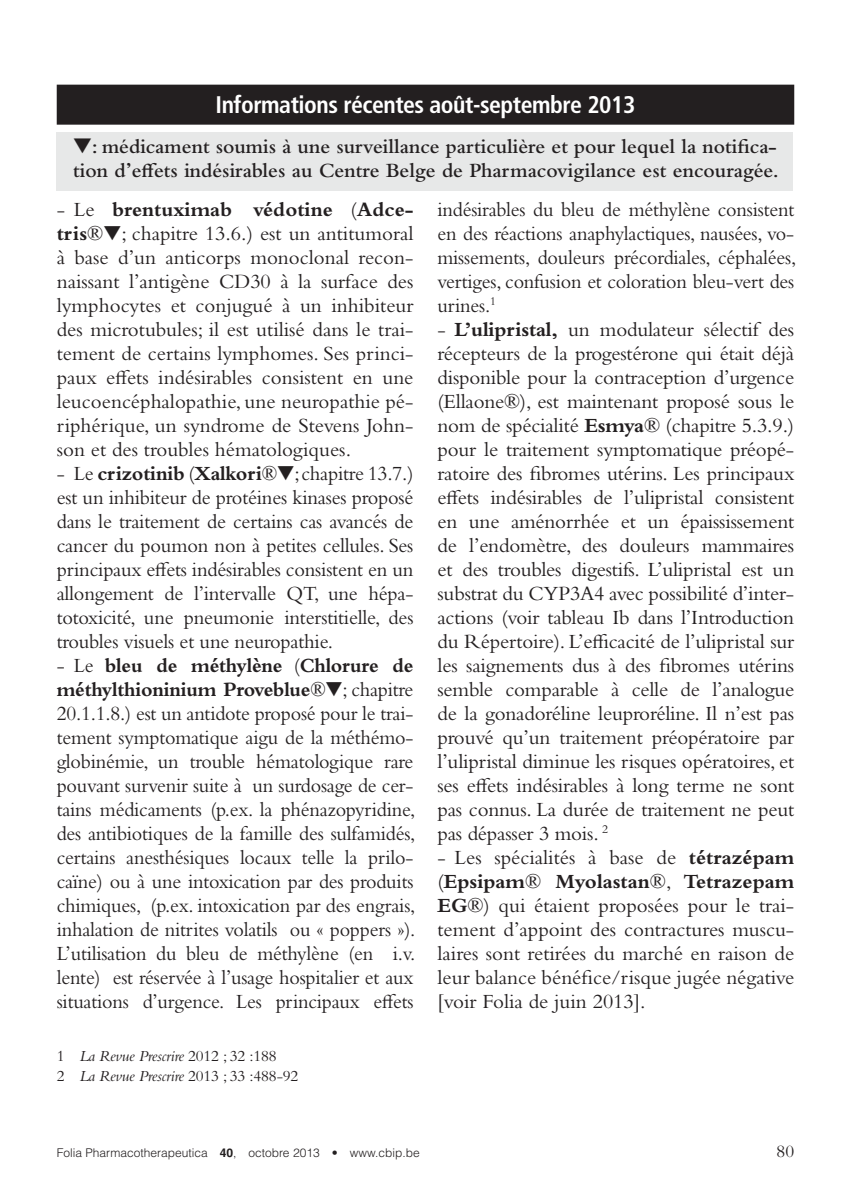
<style>
.page{position:relative;width:851px;height:1191px;background:#fff}
.page>*{position:absolute;margin:0;border:0;box-sizing:border-box;transform-origin:0 0}
.t1{font:700 condensed 24px "Frutiger LT Std";letter-spacing:-.02em;color:#fff}
.t2{font:21px/24px "Bembo Std";letter-spacing:-.01em;color:#231f20;text-align:justify}
.t3{font:21px/24px "Bembo Std";letter-spacing:-.01em;color:#231f20;text-align:justify;scale:.96 1}
.t4{font:600 21px/24px "Bembo Std";color:#231f20}
.t5{font:18px "Bembo Std";color:#231f20}
.t6{font:italic 16px/20px "Bembo Std";letter-spacing:-.01em;color:#231f20}
.t7{font:300 12px "Helvetica LT Std";color:#231f20}
.s1{font-weight:700}
.s2{font-style:normal}
</style>
<div class="page">
<div style="left:57px;top:85px;width:737px;height:40px;background:#231f20"></div>
<div style="left:57px;top:132px;width:736px;height:59px;background:#e7e8e8"></div>
<p class="t1" style="left:215px;top:90px;width:421px">Informations récentes août-septembre 2013</p>
<p class="t4" style="left:73px;top:134px;width:707px">▼: médicament soumis à une surveillance particulière et pour lequel la notifica&shy;tion d’effets indésirables au Centre Belge de Pharmacovigilance est encouragée.</p>
<p class="t2" style="left:57px;top:197px;width:358px">- Le <span class="s1">brentuximab védotine</span> (<span class="s1">Adce&shy;tris</span>®▼; chapitre 13.6.) est un antitumoral à base d’un anticorps monoclonal recon&shy;naissant l’antigène CD30 à la surface des lymphocytes et conjugué à un inhibiteur des microtubules; il est utilisé dans le trai&shy;tement de certains lymphomes. Ses princi&shy;paux effets indésirables consistent en une leucoencéphalopathie, une neuropathie pé&shy;riphérique, un syndrome de Stevens John&shy;son et des troubles hématologiques.</p>
<p class="t2" style="left:57px;top:461px;width:358px">- Le <span class="s1">crizotinib</span> (<span class="s1">Xalkori</span>®▼; chapitre 13.7.) est un inhibiteur de protéines kinases proposé dans le traitement de certains cas avancés de cancer du poumon non à petites cellules. Ses principaux effets indésirables consistent en un allongement de l’intervalle QT, une hépa&shy;totoxicité, une pneumonie interstitielle, des troubles visuels et une neuropathie.</p>
<p class="t3" style="left:57px;top:653px;width:375px">- Le <span class="s1">bleu de méthylène</span> (<span class="s1">Chlorure de méthylthioninium Proveblue</span>®▼; chapitre 20.1.1.8.) est un antidote proposé pour le trai&shy;tement symptomatique aigu de la méthémo&shy;globinémie, un trouble hématologique rare pouvant survenir suite à un surdosage de cer&shy;tains médicaments (p.ex. la phénazopyridine, des antibiotiques de la famille des sulfamidés, certains anesthésiques locaux telle la prilo&shy;caïne) ou à une intoxication par des produits chimiques, (p.ex. intoxication par des engrais, inhalation de nitrites volatils ou « poppers »).<br>L’utilisation du bleu de méthylène (en i.v. lente) est réservée à l’usage hospitalier et aux situations d’urgence. Les principaux effets</p>
<p class="t3" style="left:437px;top:197px;width:375px">indésirables du bleu de méthylène consistent en des réactions anaphylactiques, nausées, vo&shy;missements, douleurs précordiales, céphalées, vertiges, confusion et coloration bleu-vert des urines.<sup>1</sup></p>
<p class="t2" style="left:437px;top:317px;width:358px">- <span class="s1">L’ulipristal,</span> un modulateur sélectif des récepteurs de la progestérone qui était déjà disponible pour la contraception d’urgence (Ellaone®), est maintenant proposé sous le nom de spécialité <span class="s1">Esmya</span>® (chapitre 5.3.9.) pour le traitement symptomatique préopé&shy;ratoire des fibromes utérins. Les principaux effets indésirables de l’ulipristal consistent en une aménorrhée et un épaississement de l’endomètre, des douleurs mammaires et des troubles digestifs. L’ulipristal est un substrat du CYP3A4 avec possibilité d’inter‑ actions (voir tableau Ib dans l’Introduction du Répertoire). L’efficacité de l’ulipristal sur les saignements dus à des fibromes utérins semble comparable à celle de l’analogue de la gonadoréline leuproréline. Il n’est pas prouvé qu’un traitement préopératoire par l’ulipristal diminue les risques opératoires, et ses effets indésirables à long terme ne sont pas connus. La durée de traitement ne peut pas dépasser 3 mois. <sup>2</sup></p>
<p class="t2" style="left:437px;top:845px;width:358px">- Les spécialités à base de <span class="s1">tétrazépam </span>(<span class="s1">Epsipam</span>® <span class="s1">Myolastan</span>®, <span class="s1">Tetrazepam EG</span>®) qui étaient proposées pour le trai&shy;tement d’appoint des contractures muscu&shy;laires sont retirées du marché en raison de leur balance bénéfice/risque jugée négative [voir Folia de juin 2013].</p>
<p class="t6" style="left:57px;top:1045px;width:243px"><span class="s2">1</span> La Revue Prescrire <span class="s2">2012 ; 32 :188<br>2</span> La Revue Prescrire <span class="s2">2013 ; 33 :488-92</span></p>
<p class="t7" style="left:57px;top:1145px;width:364px">Folia Pharmacotherapeutica <span class="s1">40</span>, octobre 2013 • www.cbip.be</p>
<p class="t5" style="left:776px;top:1140px;width:19px">80</p>
</div>
